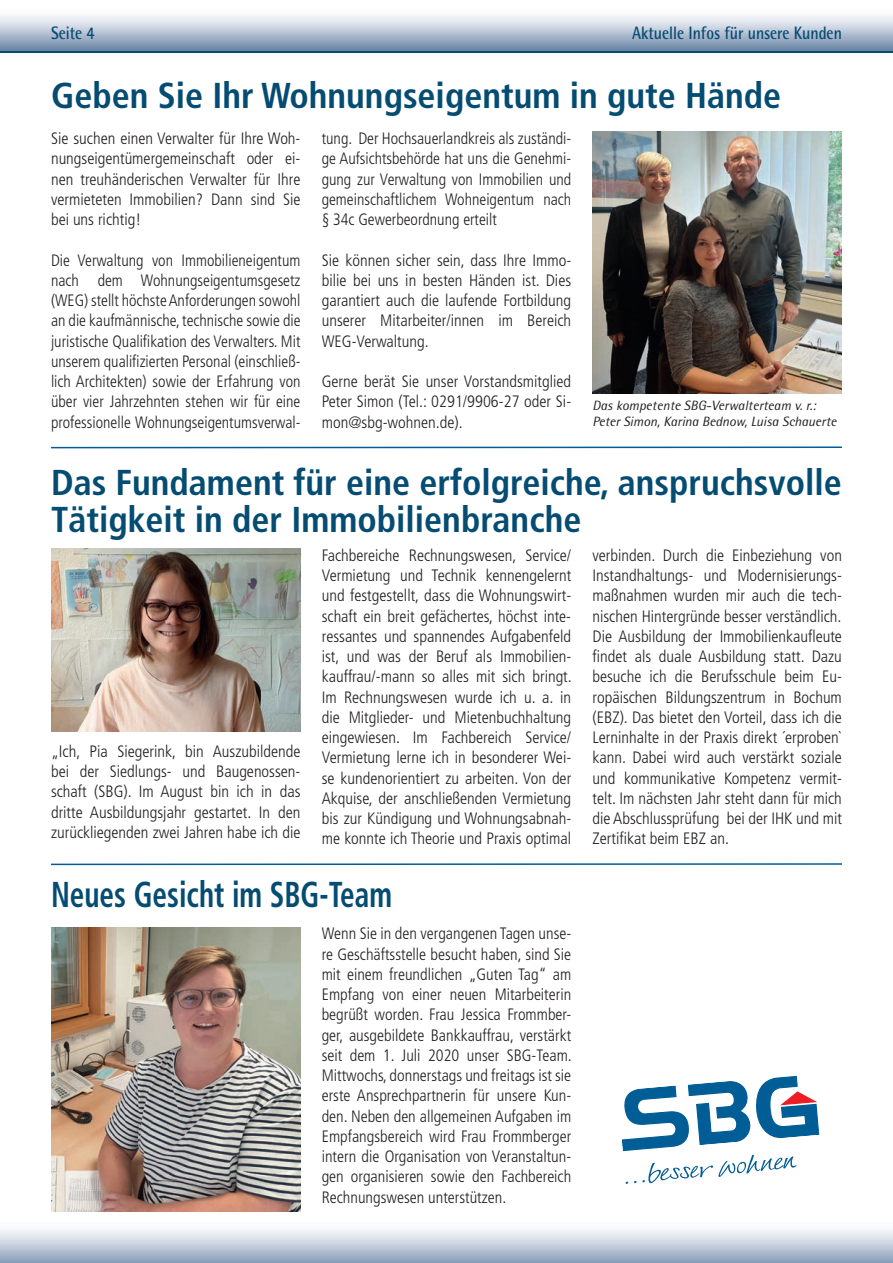
<style>
.page{position:relative;width:893px;height:1263px;background:#fff}
.page>*{position:absolute;margin:0;border:0;box-sizing:border-box;transform-origin:0 0}
.t1{font:700 condensed 36px/37.5px "Frutiger";color:#054c72}
.t2{font:700 condensed 36px "Frutiger";color:#054c72;scale:.81 1}
.t3{font:700 18px "Rotis Semi Sans";color:#054c72;scale:.85 1}
.t4{font:300 condensed 16.5px/20.2px "Frutiger";color:#231f20;text-align:justify}
.t5{font:italic 13.5px/16.2px "Rotis Semi Sans";color:#231f20}
</style>
<div class="page">
<div style="left:0;top:1219px;width:893px;height:44px;background:linear-gradient(to bottom,#fff,#92a4be)"></div>
<div style="left:0;top:7px;width:893px;height:44px;background:linear-gradient(to bottom,#fff,#738cab)"></div>
<hr style="left:0;top:51px;width:893px;height:2px;background:#054c72">
<hr style="left:51px;top:446px;width:791px;height:2px;background:#005d95">
<hr style="left:51px;top:863px;width:791px;height:2px;background:#005d95">
<img style="left:592px;top:132px;width:250px;height:261px">
<img style="left:51px;top:549px;width:249px;height:182px">
<img style="left:51px;top:927px;width:249px;height:285px">
<svg style="left:622px;top:1075px;width:198px;height:109px"></svg>
<p class="t3" style="left:51px;top:22px;width:53px">Seite 4</p>
<p class="t3" style="left:632px;top:22px;width:248px">Aktuelle Infos für unsere Kunden</p>
<h1 class="t1" style="left:51px;top:77px;width:732px">Geben Sie Ihr Wohnungseigentum in gute Hände</h1>
<p class="t4" style="left:51px;top:129px;width:251px">Sie suchen einen Verwalter für Ihre Woh&shy;nungseigentümergemeinschaft oder ei&shy;nen treuhänderischen Verwalter für Ihre vermieteten Immobilien? Dann sind Sie bei uns richtig!</p>
<p class="t4" style="left:51px;top:250px;width:251px">Die Verwaltung von Immobilieneigentum nach dem Wohnungseigentumsgesetz (WEG) stellt höchste Anforderungen sowohl an die kaufmännische, technische sowie die juristische Qualifikation des Verwalters. Mit unserem qualifizierten Personal (einschließ&shy;lich Architekten) sowie der Erfahrung von über vier Jahrzehnten stehen wir für eine professionelle Wohnungseigentumsverwal-</p>
<p class="t4" style="left:322px;top:129px;width:251px">tung. Der Hochsauerlandkreis als zuständi&shy;ge Aufsichtsbehörde hat uns die Genehmi&shy;gung zur Verwaltung von Immobilien und gemeinschaftlichem Wohneigentum nach § 34c Gewerbeordnung erteilt</p>
<p class="t4" style="left:322px;top:250px;width:251px">Sie können sicher sein, dass Ihre Immo&shy;bilie bei uns in besten Händen ist. Dies garantiert auch die laufende Fortbildung unserer Mitarbeiter/innen im Bereich WEG-Verwaltung.</p>
<p class="t4" style="left:322px;top:372px;width:251px">Gerne berät Sie unser Vorstandsmitglied Peter Simon (Tel.: 0291/9906-27 oder Si&shy;mon@sbg-wohnen.de).</p>
<p class="t5" style="left:592px;top:397px;width:245px">Das kompetente SBG-Verwalterteam v. r.:<br>Peter Simon, Karina Bednow, Luisa Schauerte</p>
<h1 class="t1" style="left:51px;top:464px;width:792px">Das Fundament für eine erfolgreiche, anspruchsvolle<br>Tätigkeit in der Immobilienbranche</h1>
<p class="t4" style="left:592px;top:545px;width:251px">verbinden. Durch die Einbeziehung von Instandhaltungs- und Modernisierungs&shy;maßnahmen wurden mir auch die tech&shy;nischen Hintergründe besser verständlich.<br>Die Ausbildung der Immobilienkaufleute findet als duale Ausbildung statt. Dazu besuche ich die Berufsschule beim Eu&shy;ropäischen Bildungszentrum in Bochum (EBZ). Das bietet den Vorteil, dass ich die Lerninhalte in der Praxis direkt ´erproben` kann. Dabei wird auch verstärkt soziale und kommunikative Kompetenz vermit&shy;telt. Im nächsten Jahr steht dann für mich die Abschlussprüfung bei der IHK und mit Zertifikat beim EBZ an.</p>
<p class="t4" style="left:322px;top:545px;width:252px">Fachbereiche Rechnungswesen, Service/ Vermietung und Technik kennengelernt und festgestellt, dass die Wohnungswirt&shy;schaft ein breit gefächertes, höchst inte&shy;ressantes und spannendes Aufgabenfeld ist, und was der Beruf als Immobilien&shy;kauffrau/-mann so alles mit sich bringt.<br>Im Rechnungswesen wurde ich u. a. in die Mitglieder- und Mietenbuchhaltung eingewiesen. Im Fachbereich Service/ Vermietung lerne ich in besonderer Wei&shy;se kundenorientiert zu arbeiten. Von der Akquise, der anschließenden Vermietung bis zur Kündigung und Wohnungsabnah&shy;me konnte ich Theorie und Praxis optimal</p>
<p class="t4" style="left:51px;top:741px;width:251px">„Ich, Pia Siegerink, bin Auszubildende bei der Siedlungs- und Baugenossen&shy;schaft (SBG). Im August bin ich in das dritte Ausbildungsjahr gestartet. In den zurückliegenden zwei Jahren habe ich die</p>
<h1 class="t2" style="left:51px;top:873px;width:423px">Neues Gesicht im SBG-Team</h1>
<p class="t4" style="left:322px;top:924px;width:252px">Wenn Sie in den vergangenen Tagen unse&shy;re Geschäftsstelle besucht haben, sind Sie mit einem freundlichen „Guten Tag“ am Empfang von einer neuen Mitarbeiterin begrüßt worden. Frau Jessica Frommber&shy;ger, ausgebildete Bankkauffrau, verstärkt seit dem 1. Juli 2020 unser SBG-Team.<br>Mittwochs, donnerstags und freitags ist sie erste Ansprechpartnerin für unsere Kun&shy;den. Neben den allgemeinen Aufgaben im Empfangsbereich wird Frau Frommberger intern die Organisation von Veranstaltun&shy;gen organisieren sowie den Fachbereich Rechnungswesen unterstützen.</p>
</div>
